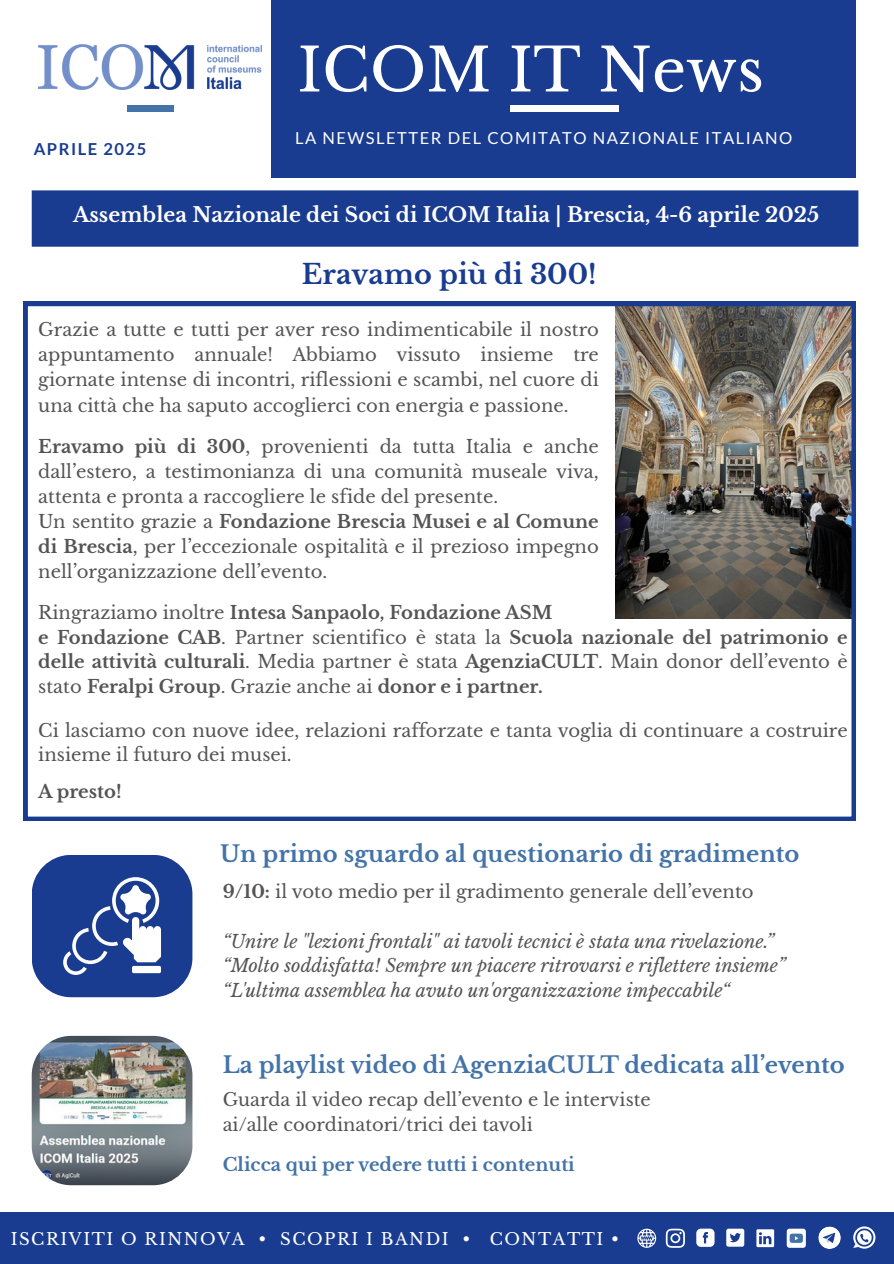
<style>
.page{position:relative;width:894px;height:1264px;background:#fff}
.page>*{position:absolute;margin:0;border:0;box-sizing:border-box;transform-origin:0 0}
.t1{font:59.55px "Libre Baskerville";color:#fff}
.t2{font:700 27px "Libre Baskerville";color:#1a3c90}
.t3{font:700 22.65px "Libre Baskerville";color:#4373a7}
.t4{font:700 20.25px "Libre Baskerville";color:#fff}
.t5{font:18px/25px "Libre Baskerville";color:#545454;text-align:justify}
.t6{font:700 18px/24.8px "Libre Baskerville";color:#545454;text-align:justify}
.t7{font:italic 18px "Libre Baskerville";color:#545454}
.t8{font:700 18px "Libre Baskerville";color:#4373a7}
.t9{font:17.85px "Libre Baskerville";color:#545454}
.t10{font:16.5px "Lato";letter-spacing:.09em;color:#fff}
.t11{font:16.5px "Libre Baskerville";letter-spacing:.09em;color:#fff}
.t12{font:700 16.5px "Lato";letter-spacing:.09em;color:#1a3c90}
.s1{font-weight:700}
.s2{font-weight:400}
</style>
<div class="page">
<div style="left:271px;top:0;width:584px;height:177px;background:#1a3c90"></div>
<div style="left:127px;top:105px;width:46px;height:6px;background:#4373a7"></div>
<img style="left:38px;top:44px;width:223px;height:45px">
<div style="left:510px;top:105px;width:108px;height:6px;background:#fff"></div>
<div style="left:0;top:1212px;width:893px;height:51px;background:#1a3c90"></div>
<div style="left:32px;top:190px;width:826px;height:57px;background:#1a3c90"></div>
<svg style="left:665px;top:1228px;width:19px;height:19px"></svg>
<svg style="left:756px;top:1229px;width:18px;height:18px"></svg>
<svg style="left:696px;top:1228px;width:18px;height:18px"></svg>
<svg style="left:726px;top:1228px;width:18px;height:18px"></svg>
<svg style="left:786px;top:1228px;width:19px;height:19px"></svg>
<svg style="left:637px;top:1228px;width:19px;height:19px"></svg>
<div style="left:818px;top:1226px;width:22px;height:22px;background:#fff;border-radius:50%"></div>
<svg style="left:823px;top:1233px;width:11px;height:9px"></svg>
<svg style="left:853px;top:1226px;width:22px;height:22px"></svg>
<img style="left:32px;top:1035px;width:160px;height:150px;border-radius:39px">
<svg style="left:23px;top:302px;width:832px;height:518px"></svg>
<div style="left:32px;top:854px;width:160px;height:143px;background:#1a3c90;border-radius:39px"></div>
<svg style="left:63px;top:877px;width:98px;height:97px"></svg>
<p class="t12" style="left:34px;top:138px;width:114px">APRILE 2025</p>
<h5 class="t1" style="left:297px;top:34px;width:468px">ICOM IT News</h5>
<h6 class="t10" style="left:295px;top:128px;width:498px">LA NEWSLETTER DEL COMITATO NAZIONALE ITALIANO</h6>
<p class="t4" style="left:73px;top:203px;width:747px">Assemblea Nazionale dei Soci di ICOM Italia | Brescia, 4-6 aprile 2025</p>
<p class="t2" style="left:302px;top:258px;width:296px">Eravamo più di 300!</p>
<p class="t5" style="left:38px;top:317px;width:562px">Grazie a tutte e tutti per aver reso indimenticabile il nostro appuntamento annuale! Abbiamo vissuto insieme tre giornate intense di incontri, riflessioni e scambi, nel cuore di una città che ha saputo accoglierci con energia e passione.</p>
<p class="t5" style="left:38px;top:433px;width:562px"><span class="s1">Eravamo più di 300</span>, provenienti da tutta Italia e anche dall’estero, a testimonianza di una comunità museale viva, attenta e pronta a raccogliere le sfide del presente.</p>
<p class="t5" style="left:38px;top:509px;width:562px">Un sentito grazie a <span class="s1">Fondazione Brescia Musei e al Comune di Brescia</span>, per l’eccezionale ospitalità e il prezioso impegno nell’organizzazione dell’evento.</p>
<p class="t6" style="left:38px;top:600px;width:515px"><span class="s2">Ringraziamo inoltre</span> Intesa Sanpaolo, Fondazione ASM</p>
<p class="t6" style="left:38px;top:625px;width:810px">e Fondazione CAB<span class="s2">. Partner scientifico è stata la</span> Scuola nazionale del patrimonio e delle attività culturali<span class="s2">. Media partner è stata</span> AgenziaCULT<span class="s2">. Main donor dell’evento è stato</span> Feralpi Group<span class="s2">. Grazie anche ai</span> donor e i partner.</p>
<p class="t5" style="left:38px;top:718px;width:810px">Ci lasciamo con nuove idee, relazioni rafforzate e tanta voglia di continuare a costruire insieme il futuro dei musei.</p>
<p class="t6" style="left:38px;top:779px;width:85px">A presto!</p>
<p class="t3" style="left:220px;top:839px;width:580px">Un primo sguardo al questionario di gradimento</p>
<h3 class="t5" style="left:223px;top:879px;width:532px"><span class="s1">9/10:</span> il voto medio per il gradimento generale dell’evento</h3>
<p class="t7" style="left:223px;top:930px;width:553px">“Unire le "lezioni frontali" ai tavoli tecnici è stata una rivelazione.”</p>
<p class="t7" style="left:223px;top:954px;width:564px">“Molto soddisfatta! Sempre un piacere ritrovarsi e riflettere insieme”</p>
<p class="t7" style="left:223px;top:979px;width:509px">“L'ultima assemblea ha avuto un'organizzazione impeccabile“</p>
<p class="t3" style="left:223px;top:1051px;width:623px">La playlist video di AgenziaCULT dedicata all’evento</p>
<p class="t9" style="left:223px;top:1088px;width:429px">Guarda il video recap dell’evento e le interviste</p>
<p class="t9" style="left:223px;top:1113px;width:311px">ai/alle coordinatori/trici dei tavoli</p>
<h3 class="t8" style="left:223px;top:1153px;width:353px">Clicca qui per vedere tutti i contenuti</h3>
<h2 class="t11" style="left:11px;top:1228px;width:257px">ISCRIVITI O RINNOVA •</h2>
<p class="t11" style="left:280px;top:1228px;width:192px">SCOPRI I BANDI •</p>
<h4 class="t11" style="left:489px;top:1228px;width:131px">CONTATTI •</h4>
</div>
